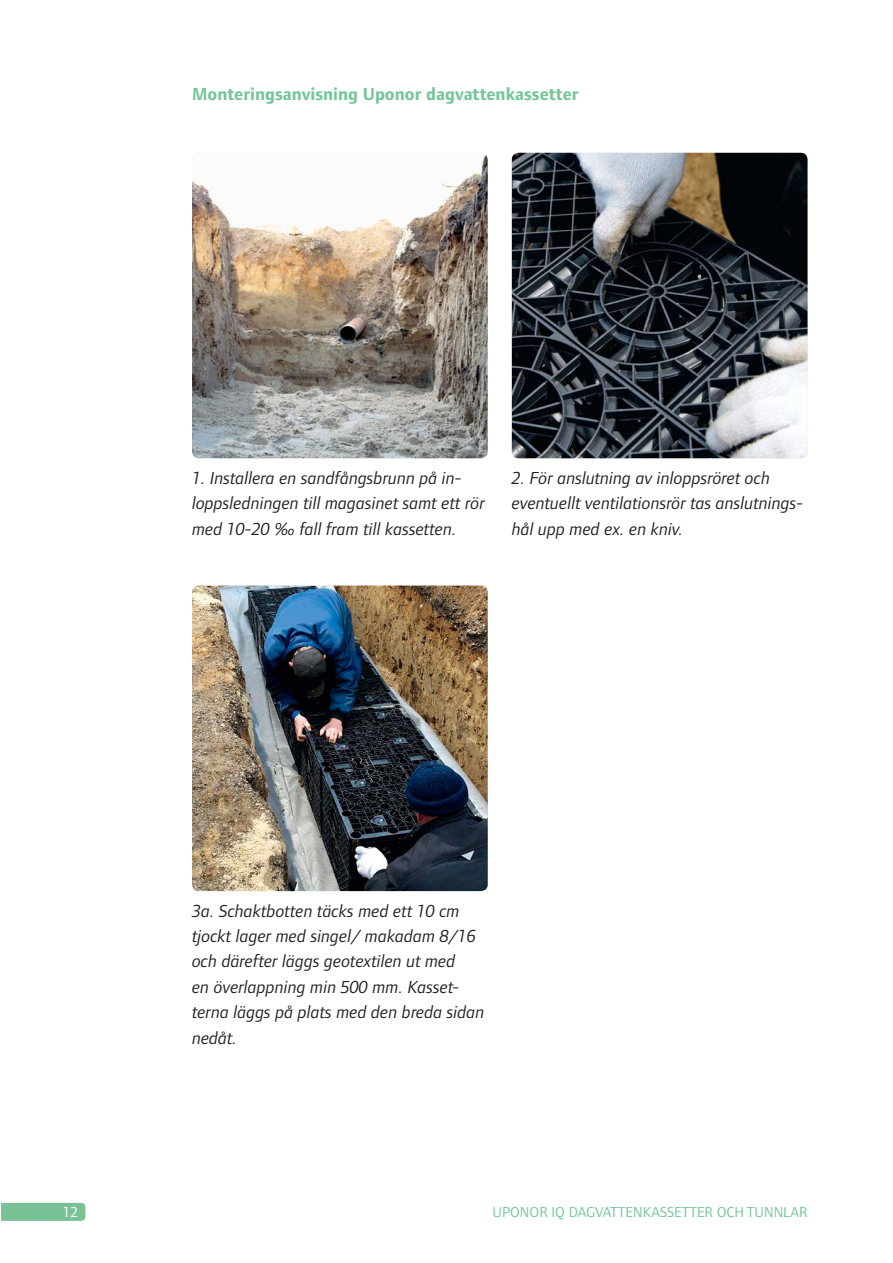
<style>
.page{position:relative;width:893px;height:1263px;background:#fff}
.page>*{position:absolute;margin:0;border:0;box-sizing:border-box;transform-origin:0 0}
.t1{font:italic 18px/25.5px "Foundry Form Sans";color:#231f20}
.t2{font:700 18px "Foundry Form Sans";color:#74c699}
.t3{font:14.85px "Foundry Form Sans";color:#74c699}
.t4{font:14.85px "Foundry Form Sans";color:#fff}
</style>
<div class="page">
<div style="left:1px;top:1203px;width:84px;height:18px;background:#78c296"></div>
<img style="left:192px;top:153px;width:295px;height:305px;border-radius:7px">
<img style="left:512px;top:153px;width:295px;height:305px;border-radius:7px">
<img style="left:192px;top:586px;width:295px;height:305px;border-radius:7px">
<p class="t2" style="left:192px;top:87px;width:388px">Monteringsanvisning Uponor dagvattenkassetter</p>
<p class="t1" style="left:192px;top:467px;width:294px">1. Installera en sandfångsbrunn på in&shy;loppsledningen till magasinet samt ett rör med 10-20 ‰ fall fram till kassetten.</p>
<p class="t1" style="left:512px;top:467px;width:293px">2. För anslutning av inloppsröret och eventuellt ventilationsrör tas anslutnings&shy;hål upp med ex. en kniv.</p>
<p class="t1" style="left:192px;top:899px;width:294px">3a. Schaktbotten täcks med ett 10 cm tjockt lager med singel/ makadam 8/16 och därefter läggs geotextilen ut med<br>en överlappning min 500 mm. Kasset&shy;terna läggs på plats med den breda sidan nedåt.</p>
<p class="t4" style="left:63px;top:1207px;width:16px">12</p>
<p class="t3" style="left:492px;top:1207px;width:316px">UPONOR IQ DAGVATTENKASSETTER OCH TUNNLAR</p>
</div>
